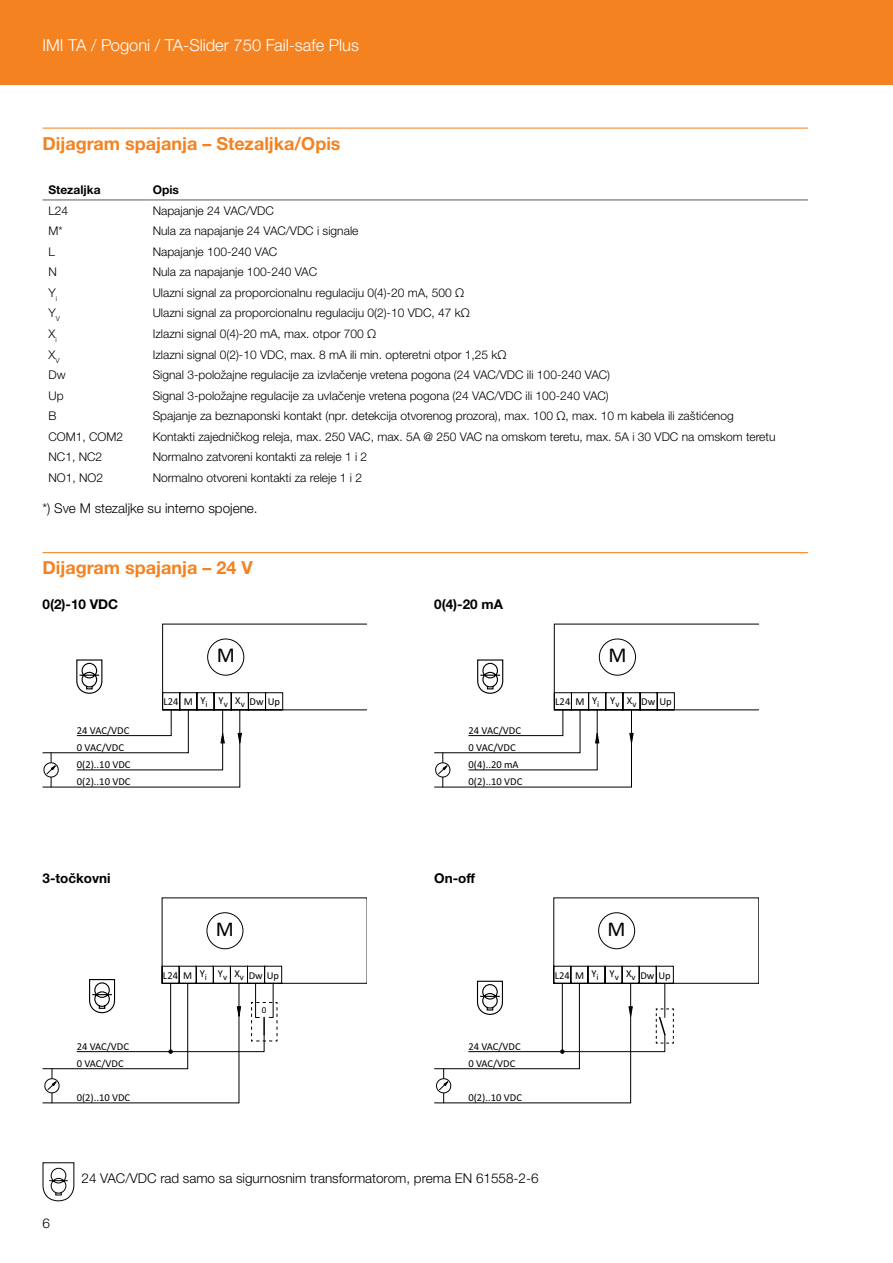
<style>
.page{position:relative;width:893px;height:1263px;background:#fff}
.page>*{position:absolute;margin:0;border:0;box-sizing:border-box;transform-origin:0 0}
.t1{font:21.15px "Calibri";color:#000}
.t2{font:700 18px "Helvetica Neue LTW1 G";color:#f58220}
.t3{font:300 16.5px "Helvetica Neue LTW1 G";color:#fff}
.t4{font:300 13.5px "Helvetica Neue LTW1 G";color:#000}
.t5{font:700 13.5px "Helvetica Neue LTW1 G";color:#000}
.t6{font:300 12px "Helvetica Neue LTW1 G";color:#000}
.t7{font:700 12px "Helvetica Neue LTW1 G";color:#000}
.t8{font:10.65px/17.1px "Calibri";color:#000}
.t9{font:10.5px/17.1px "Calibri";color:#000}
.t10{font:9px "Calibri";color:#000}
</style>
<div class="page">
<div style="left:0;top:0;width:893px;height:85px;background:#f58220"></div>
<hr style="left:43px;top:128px;width:765px;height:1px;background:#f58220">
<hr style="left:43px;top:552px;width:765px;height:1px;background:#f58220">
<hr style="left:43px;top:200px;width:104px;height:1px;background:#58595b">
<hr style="left:147px;top:200px;width:661px;height:1px;background:#58595b">
<svg style="left:43px;top:624px;width:324px;height:164px"></svg>
<svg style="left:434px;top:624px;width:324px;height:164px"></svg>
<svg style="left:43px;top:897px;width:324px;height:206px"></svg>
<svg style="left:434px;top:897px;width:324px;height:207px"></svg>
<svg style="left:43px;top:1162px;width:31px;height:39px"></svg>
<h3 class="t3" style="left:43px;top:35px;width:318px">IMI TA / Pogoni / TA-Slider 750 Fail-safe Plus</h3>
<h2 class="t2" style="left:43px;top:132px;width:300px">Dijagram spajanja – Stezaljka/Opis</h2>
<p class="t7" style="left:49px;top:182px;width:54px">Stezaljka</p>
<p class="t7" style="left:153px;top:182px;width:28px">Opis</p>
<p class="t6" style="left:49px;top:203px;width:21px">L24</p>
<p class="t6" style="left:153px;top:203px;width:123px">Napajanje 24 VAC/VDC</p>
<p class="t6" style="left:49px;top:223px;width:16px">M*</p>
<p class="t6" style="left:153px;top:223px;width:207px">Nula za napajanje 24 VAC/VDC i signale</p>
<p class="t6" style="left:49px;top:244px;width:8px">L</p>
<p class="t6" style="left:153px;top:244px;width:126px">Napajanje 100-240 VAC</p>
<p class="t6" style="left:49px;top:265px;width:10px">N</p>
<p class="t6" style="left:153px;top:265px;width:166px">Nula za napajanje 100-240 VAC</p>
<p class="t6" style="left:49px;top:285px;width:10px">Y<sub>i</sub></p>
<p class="t6" style="left:153px;top:285px;width:313px">Ulazni signal za proporcionalnu regulaciju 0(4)-20 mA, 500 Ω</p>
<p class="t6" style="left:49px;top:306px;width:13px">Y<sub>V</sub></p>
<p class="t6" style="left:153px;top:306px;width:319px">Ulazni signal za proporcionalnu regulaciju 0(2)-10 VDC, 47 kΩ</p>
<p class="t6" style="left:49px;top:326px;width:10px">X<sub>i</sub></p>
<p class="t6" style="left:153px;top:326px;width:225px">Izlazni signal 0(4)-20 mA, max. otpor 700 Ω</p>
<p class="t6" style="left:49px;top:347px;width:13px">X<sub>V</sub></p>
<p class="t6" style="left:153px;top:347px;width:355px">Izlazni signal 0(2)-10 VDC, max. 8 mA ili min. opteretni otpor 1,25 kΩ</p>
<p class="t6" style="left:49px;top:367px;width:19px">Dw</p>
<p class="t6" style="left:153px;top:367px;width:459px">Signal 3-položajne regulacije za izvlačenje vretena pogona (24 VAC/VDC ili 100-240 VAC)</p>
<p class="t6" style="left:49px;top:388px;width:17px">Up</p>
<p class="t6" style="left:153px;top:388px;width:457px">Signal 3-položajne regulacije za uvlačenje vretena pogona (24 VAC/VDC ili 100-240 VAC)</p>
<p class="t6" style="left:49px;top:409px;width:10px">B</p>
<p class="t6" style="left:153px;top:409px;width:582px">Spajanje za beznaponski kontakt (npr. detekcija otvorenog prozora), max. 100 Ω, max. 10 m kabela ili zaštićenog</p>
<p class="t6" style="left:49px;top:429px;width:76px">COM1, COM2</p>
<p class="t6" style="left:153px;top:429px;width:624px">Kontakti zajedničkog releja, max. 250 VAC, max. 5A @ 250 VAC na omskom teretu, max. 5A i 30 VDC na omskom teretu</p>
<p class="t6" style="left:49px;top:450px;width:55px">NC1, NC2</p>
<p class="t6" style="left:153px;top:450px;width:216px">Normalno zatvoreni kontakti za releje 1 i 2</p>
<p class="t6" style="left:49px;top:470px;width:56px">NO1, NO2</p>
<p class="t6" style="left:153px;top:470px;width:211px">Normalno otvoreni kontakti za releje 1 i 2</p>
<p class="t4" style="left:43px;top:500px;width:217px">*) Sve M stezaljke su interno spojene.</p>
<h2 class="t2" style="left:43px;top:557px;width:212px">Dijagram spajanja – 24 V</h2>
<p class="t5" style="left:43px;top:596px;width:77px">0(2)-10 VDC</p>
<p class="t5" style="left:434px;top:596px;width:70px">0(4)-20 mA</p>
<h1 class="t1" style="left:217px;top:642px;width:20px">M</h1>
<p class="t8" style="left:77px;top:722px;width:55px">24 VAC/VDC<br>0 VAC/VDC<br>0(2)..10 VDC<br>0(2)..10 VDC</p>
<p class="t8" style="left:163px;top:693px;width:46px">L24 M Y<sub>i</sub></p>
<p class="t8" style="left:235px;top:691px;width:11px">X<sub>v</sub></p>
<p class="t8" style="left:219px;top:691px;width:11px">Y<sub>v</sub></p>
<p class="t8" style="left:250px;top:693px;width:32px">Dw Up</p>
<p class="t8" style="left:468px;top:722px;width:55px">24 VAC/VDC<br>0 VAC/VDC<br>0(4)..20 mA<br>0(2)..10 VDC</p>
<h1 class="t1" style="left:608px;top:642px;width:20px">M</h1>
<p class="t8" style="left:555px;top:693px;width:46px">L24 M Y<sub>i</sub></p>
<p class="t8" style="left:627px;top:691px;width:11px">X<sub>v</sub></p>
<p class="t8" style="left:610px;top:691px;width:11px">Y<sub>v</sub></p>
<p class="t8" style="left:641px;top:693px;width:32px">Dw Up</p>
<p class="t5" style="left:43px;top:870px;width:69px">3-točkovni</p>
<p class="t5" style="left:434px;top:870px;width:42px">On-off</p>
<h1 class="t1" style="left:216px;top:916px;width:20px">M</h1>
<p class="t9" style="left:163px;top:966px;width:45px">L24 M Y<sub>i</sub></p>
<p class="t9" style="left:234px;top:965px;width:11px">X<sub>v</sub></p>
<p class="t9" style="left:218px;top:965px;width:11px">Y<sub>v</sub></p>
<p class="t9" style="left:249px;top:966px;width:32px">Dw Up</p>
<p class="t9" style="left:77px;top:1038px;width:54px">24 VAC/VDC<br>0 VAC/VDC</p>
<p class="t9" style="left:77px;top:1089px;width:55px">0(2)..10 VDC</p>
<p class="t10" style="left:262px;top:1004px;width:6px">0</p>
<p class="t9" style="left:468px;top:1038px;width:54px">24 VAC/VDC<br>0 VAC/VDC</p>
<p class="t9" style="left:468px;top:1089px;width:55px">0(2)..10 VDC</p>
<h1 class="t1" style="left:608px;top:916px;width:20px">M</h1>
<p class="t9" style="left:555px;top:966px;width:45px">L24 M Y<sub>i</sub></p>
<p class="t9" style="left:626px;top:965px;width:11px">X<sub>v</sub></p>
<p class="t9" style="left:610px;top:965px;width:11px">Y<sub>v</sub></p>
<p class="t9" style="left:640px;top:966px;width:32px">Dw Up</p>
<p class="t4" style="left:43px;top:1215px;width:9px">6</p>
<p class="t4" style="left:82px;top:1169px;width:459px">24 VAC/VDC rad samo sa sigurnosnim transformatorom, prema EN 61558-2-6</p>
</div>
